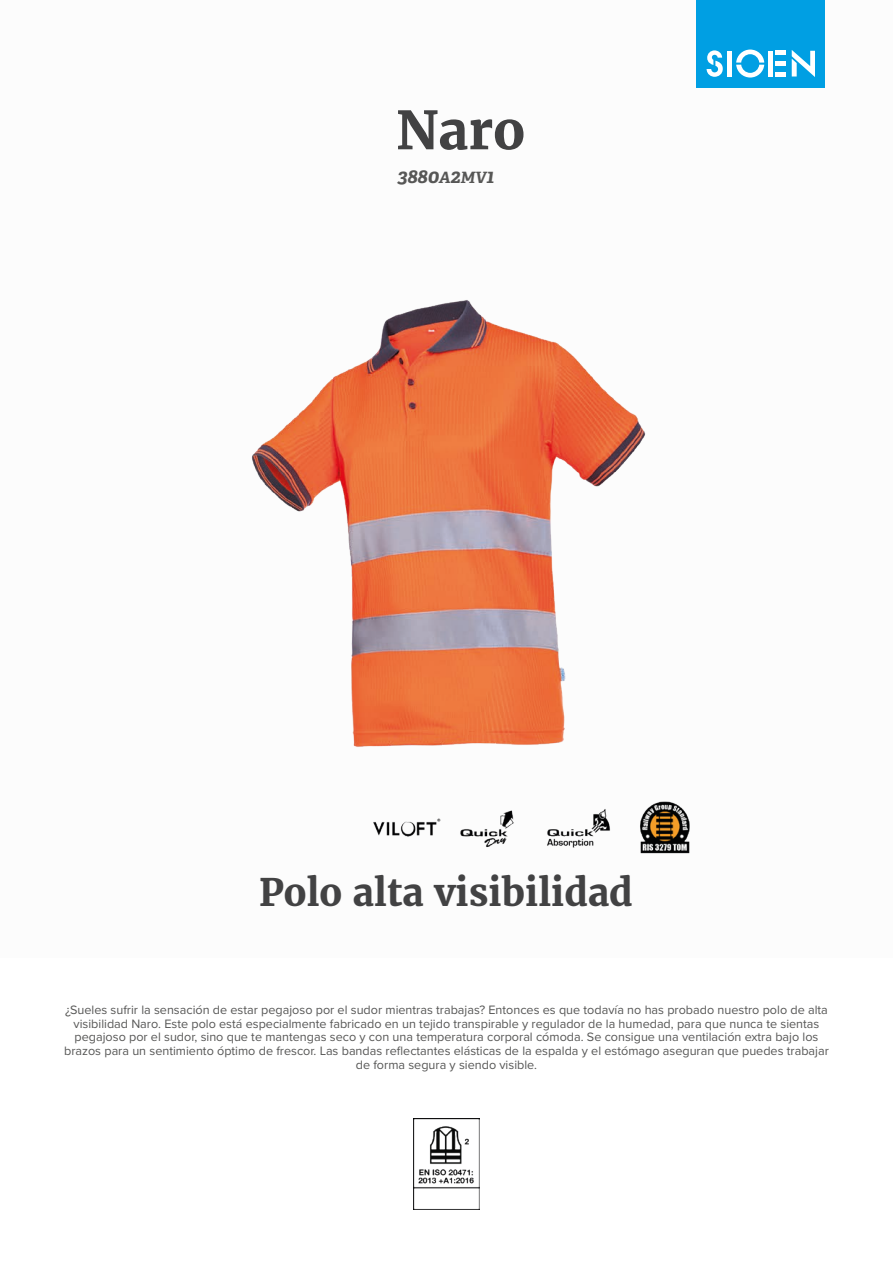
<style>
.page{position:relative;width:893px;height:1263px;background:#fff}
.page>*{position:absolute;margin:0;border:0;box-sizing:border-box;transform-origin:0 0}
.t1{font:700 52.5px "Merriweather";color:#424243}
.t2{font:700 37.5px "Merriweather";color:#424243}
.t3{font:italic 700 19.5px "Adelle";color:#575756}
.t4{font:12.6px/13.6px "Proxima Nova";color:#575756;text-align:center}
.s1{font-size:15.6px}
</style>
<div class="page">
<div style="left:697px;top:0;width:128px;height:88px;background:#009fe3"></div>
<svg style="left:707px;top:50px;width:16px;height:27px"></svg>
<svg style="left:736px;top:50px;width:28px;height:28px"></svg>
<div style="left:727px;top:51px;width:5px;height:26px;background:#fff"></div>
<div style="left:768px;top:51px;width:5px;height:26px;background:#fff"></div>
<div style="left:775px;top:72px;width:11px;height:5px;background:#fff"></div>
<div style="left:775px;top:61px;width:11px;height:5px;background:#fff"></div>
<hr style="left:775px;top:51px;width:11px;height:4px;background:#fff">
<svg style="left:792px;top:50px;width:23px;height:27px"></svg>
<img style="left:688px;top:817px;width:2px;height:37px">
<img style="left:413px;top:1118px;width:67px;height:92px">
<img style="left:252px;top:300px;width:436px;height:554px">
<h1 class="t1" style="left:396px;top:95px;width:130px">Naro</h1>
<h3 class="t3" style="left:397px;top:164px;width:98px">3880<span class="s1">A</span>2<span class="s1">MV</span>1</h3>
<h2 class="t2" style="left:259px;top:867px;width:375px">Polo alta visibilidad</h2>
<p class="t4" style="left:64px;top:1002px;width:766px">¿Sueles sufrir la sensación de estar pegajoso por el sudor mientras trabajas? Entonces es que todavía no has probado nuestro polo de alta visibilidad Naro. Este polo está especialmente fabricado en un tejido transpirable y regulador de la humedad, para que nunca te sientas pegajoso por el sudor, sino que te mantengas seco y con una temperatura corporal cómoda. Se consigue una ventilación extra bajo los brazos para un sentimiento óptimo de frescor. Las bandas reflectantes elásticas de la espalda y el estómago aseguran que puedes trabajar de forma segura y siendo visible.</p>
</div>
